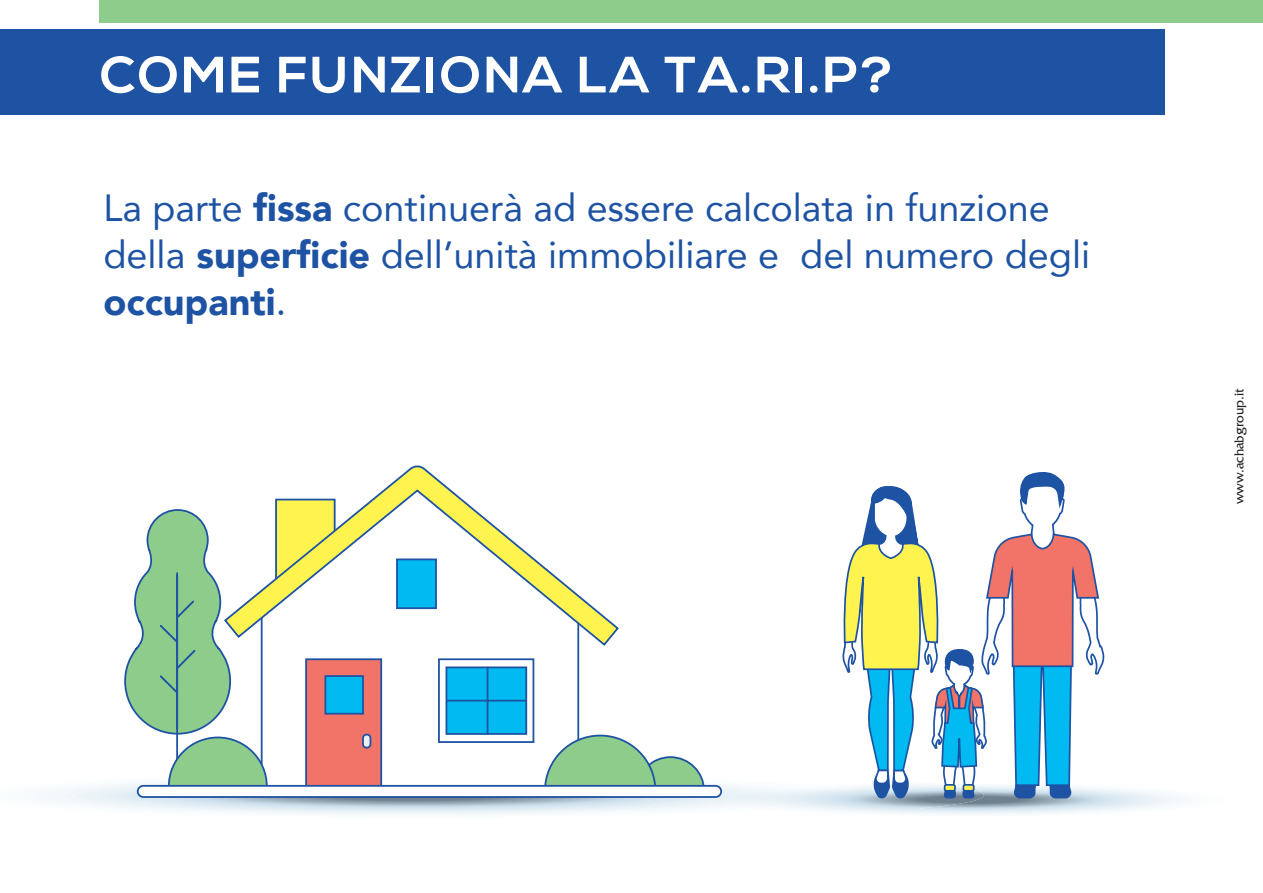
<style>
.page{position:relative;width:1263px;height:893px;background:#fff}
.page>*{position:absolute;margin:0;border:0;box-sizing:border-box;transform-origin:0 0}
.t1{font:700 51px "Nexa";letter-spacing:.04em;color:#fff}
.t2{font:37.8px/47.2px "Avenir";color:#1e53a4}
.t3{font:13.5px "Fritz";color:#231f20}
.s1{font-weight:900}
</style>
<div class="page">
<svg style="left:43px;top:784px;width:738px;height:31px"></svg>
<img style="left:648px;top:795px;width:133px;height:20px">
<div style="left:0;top:30px;width:1164px;height:85px;background:#1e53a4"></div>
<div style="left:100px;top:0;width:1163px;height:22px;background:#8ecc8c"></div>
<svg style="left:781px;top:486px;width:327px;height:328px"></svg>
<svg style="left:985px;top:22px;width:115px;height:646px"></svg>
<svg style="left:269px;top:647px;width:311px;height:138px"></svg>
<svg style="left:269px;top:465px;width:350px;height:182px"></svg>
<div style="left:305px;top:658px;width:77px;height:135px;background:#f27367;border:2px solid #1e53a4"></div>
<div style="left:324px;top:675px;width:40px;height:40px;background:#00baf1;border:2px solid #1e53a4"></div>
<div style="left:363px;top:735px;width:7px;height:13px;background:#edeeed;border-radius:3px"></div>
<div style="left:362px;top:734px;width:9px;height:14px;border:2px solid #1e53a4;border-radius:3px"></div>
<svg style="left:123px;top:509px;width:146px;height:279px"></svg>
<svg style="left:543px;top:734px;width:163px;height:51px"></svg>
<svg style="left:437px;top:657px;width:98px;height:87px"></svg>
<div style="left:445px;top:666px;width:82px;height:69px;background:#00baf1;border:2px solid #1e53a4"></div>
<hr style="left:446px;top:700px;width:80px;height:2px;background:#1e53a4">
<hr style="left:487px;top:667px;width:1px;height:68px;background:#1e53a4">
<div style="left:138px;top:786px;width:583px;height:11px;background:#fff;border-radius:6px"></div>
<div style="left:137px;top:785px;width:585px;height:13px;border:2px solid #1e53a4;border-radius:6px"></div>
<div style="left:396px;top:558px;width:41px;height:51px;background:#00baf1;border:2px solid #1e53a4"></div>
<h1 class="t1" style="left:100px;top:45px;width:795px">COME FUNZIONA LA TA.RI.P?</h1>
<p class="t2" style="left:103px;top:183px;width:988px">La parte <span class="s1">fissa</span> continuerà ad essere calcolata in funzione della <span class="s1">superficie</span> dell’unità immobiliare e del numero degli <span class="s1">occupanti</span>.</p>
<p class="t3" style="left:1231px;top:504px;width:117px;rotate:-90deg">www.achabgroup.it</p>
</div>
